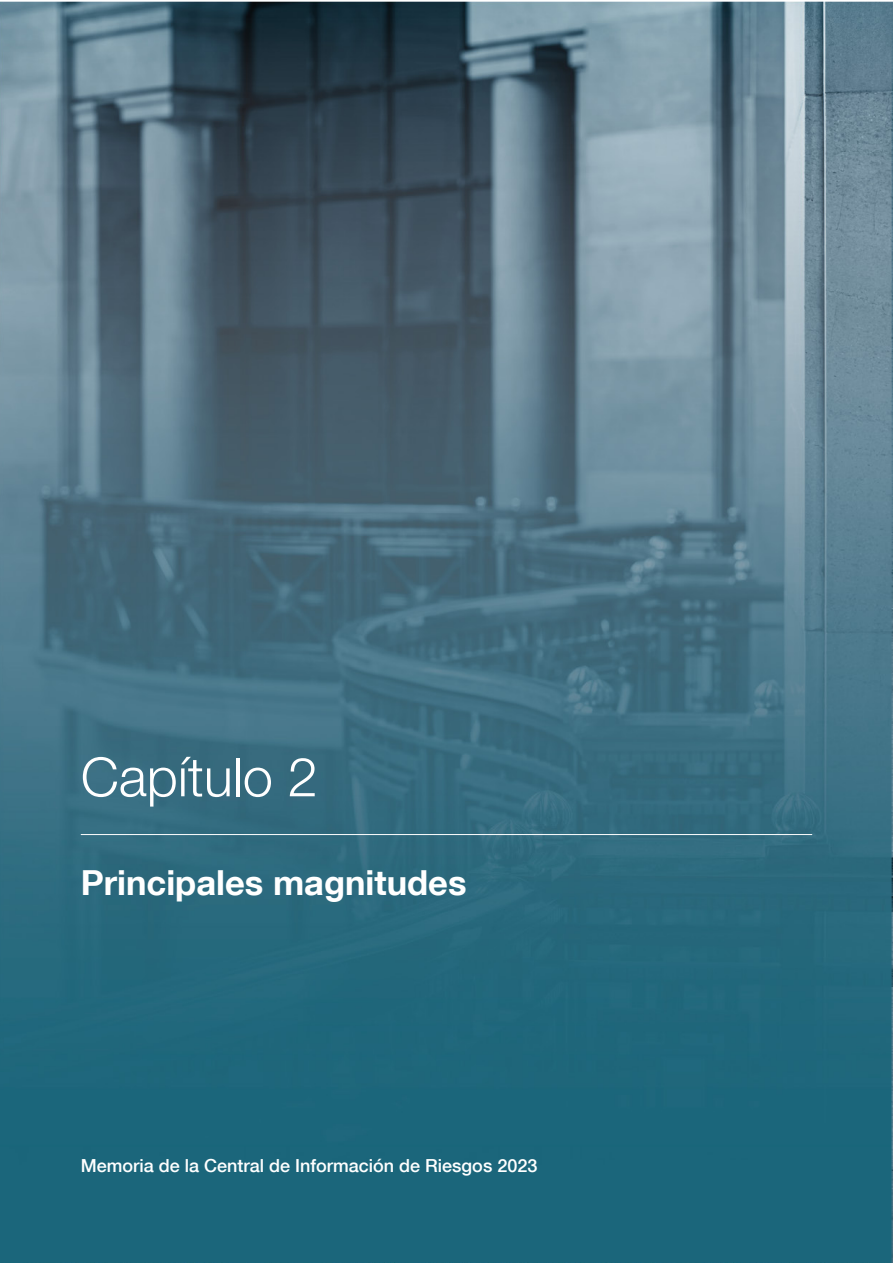
<style>
.page{position:relative;width:893px;height:1263px;background:#fff}
.page>*{position:absolute;margin:0;border:0;box-sizing:border-box;transform-origin:0 0}
.t1{font:300 54px "Bd E Neue Helvetica";color:#fff}
.Título_capitulo_portadilla{font:700 34.5px "Bd E Neue Helvetica";color:#fff}
.t2{font:500 18px "Bd E Neue Helvetica";color:#fff}
</style>
<div class="page">
<img style="left:0;top:1px;width:893px;height:1262px">
<hr style="left:81px;top:834px;width:731px;height:1px;background:#fff">
<h1 class="t1" style="left:81px;top:744px;width:239px">Capítulo 2</h1>
<h2 class="Título_capitulo_portadilla" style="left:81px;top:860px;width:387px">Principales magnitudes</h2>
<p class="t2" style="left:81px;top:1154px;width:458px">Memoria de la Central de Información de Riesgos 2023</p>
</div>
